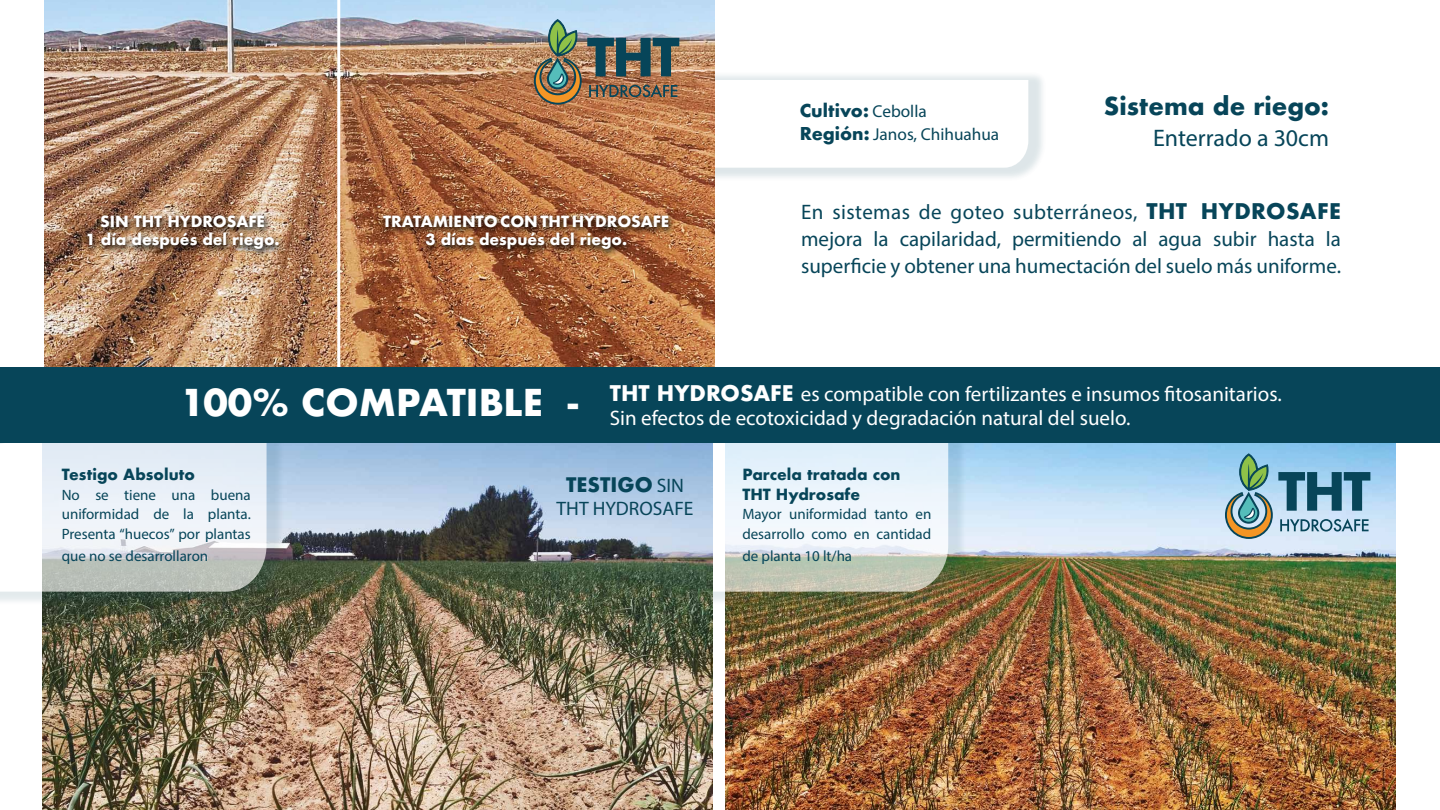
<style>
.page{position:relative;width:1440px;height:810px;background:#fff}
.page>*{position:absolute;margin:0;border:0;box-sizing:border-box;transform-origin:0 0}
.t1{font:700 24px "Futura";color:#074559}
.t2{font:24px "Myriad Pro";color:#074559}
.t3{font:21px/27px "Myriad Pro";color:#074559;text-align:justify}
.t4{font:21px/24px "Myriad Pro";color:#fff}
.t5{font:19.5px "Myriad Pro";color:#074559}
.t6{font:700 19.5px "Futura";color:#074559}
.t7{font:17.25px "Myriad Pro";color:#074559}
.t8{font:700 17.25px "Futura";color:#074559}
.t9{font:15px/19.5px "Myriad Pro";color:#074559}
.t10{font:700 15px/18px "Futura";color:#fff;text-align:center}
.t11{font:700 15px/19.5px "Futura";color:#074559}
.s1{font-family:"Myriad Pro";font-weight:400}
.s2{font-family:"Futura";font-weight:700}
</style>
<div class="page">
<img style="left:725px;top:443px;width:671px;height:367px">
<svg style="left:1225px;top:453px;width:145px;height:86px"></svg>
<div style="left:646px;top:434px;width:321px;height:172px;background:#054559;opacity:.18"></div>
<svg style="left:713px;top:443px;width:235px;height:149px"></svg>
<img style="left:42px;top:443px;width:671px;height:367px">
<div style="left:0;top:434px;width:285px;height:172px;background:#054559;opacity:.18"></div>
<svg style="left:0;top:443px;width:267px;height:149px"></svg>
<div style="left:618px;top:71px;width:429px;height:111px;background:#054559;opacity:.18"></div>
<img style="left:44px;top:0;width:671px;height:367px">
<hr style="left:337px;top:0;width:3px;height:379px;background:#fff">
<div style="left:0;top:367px;width:1440px;height:76px;background:#074559"></div>
<div style="left:378px;top:212px;width:298px;height:46px;background:#000;opacity:.75"></div>
<div style="left:83px;top:212px;width:203px;height:46px;background:#000;opacity:.75"></div>
<svg style="left:534px;top:19px;width:494px;height:149px"></svg>
<p class="t10" style="left:86px;top:213px;width:196px">SIN THT HYDROSAFE<br>1 día después del riego.</p>
<p class="t10" style="left:383px;top:213px;width:288px">TRATAMIENTO CON THT HYDROSAFE<br>3 días después del riego.</p>
<p class="t8" style="left:800px;top:98px;width:129px">Cultivo: <span class="s1">Cebolla</span></p>
<p class="t7" style="left:800px;top:124px;width:201px"><span class="s2">Región:</span> Janos, Chihuahua</p>
<h1 class="t1" style="left:1104px;top:89px;width:227px">Sistema de riego:</h1>
<h1 class="t2" style="left:1153px;top:124px;width:177px">Enterrado a 30cm</h1>
<h2 class="t3" style="left:801px;top:198px;width:541px">En sistemas de goteo subterráneos, <span class="s2">THT HYDROSAFE </span>mejora la capilaridad, permitiendo al agua subir hasta la superficie y obtener una humectación del suelo más uniforme.</h2>
<h2 class="t4" style="left:180px;top:381px;width:1103px;text-indent:429px"><span class="s2">THT HYDROSAFE</span> es compatible con fertilizantes e insumos fitosanitarios.<br><sup>100%</sup> <sup>COMPATIBLE</sup> <sup>-</sup> Sin efectos de ecotoxicidad y degradación natural del suelo.</h2>
<p class="t11" style="left:62px;top:465px;width:135px">Testigo Absoluto</p>
<p class="t9" style="left:62px;top:485px;width:191px;text-align:justify">No se tiene una buena uniformidad de la planta.<br>Presenta “huecos” por plantas</p>
<p class="t9" style="left:62px;top:546px;width:148px">que no se desarrollaron</p>
<h3 class="t6" style="left:566px;top:470px;width:119px">TESTIGO <span class="s1">SIN</span></h3>
<h3 class="t5" style="left:557px;top:497px;width:138px">THT HYDROSAFE</h3>
<p class="t11" style="left:742px;top:465px;width:160px">Parcela tratada con<br>THT Hydrosafe</p>
<p class="t9" style="left:742px;top:504px;width:191px">Mayor uniformidad tanto en desarrollo como en cantidad</p>
<p class="t9" style="left:742px;top:546px;width:111px">de planta 10 lt/ha</p>
</div>
